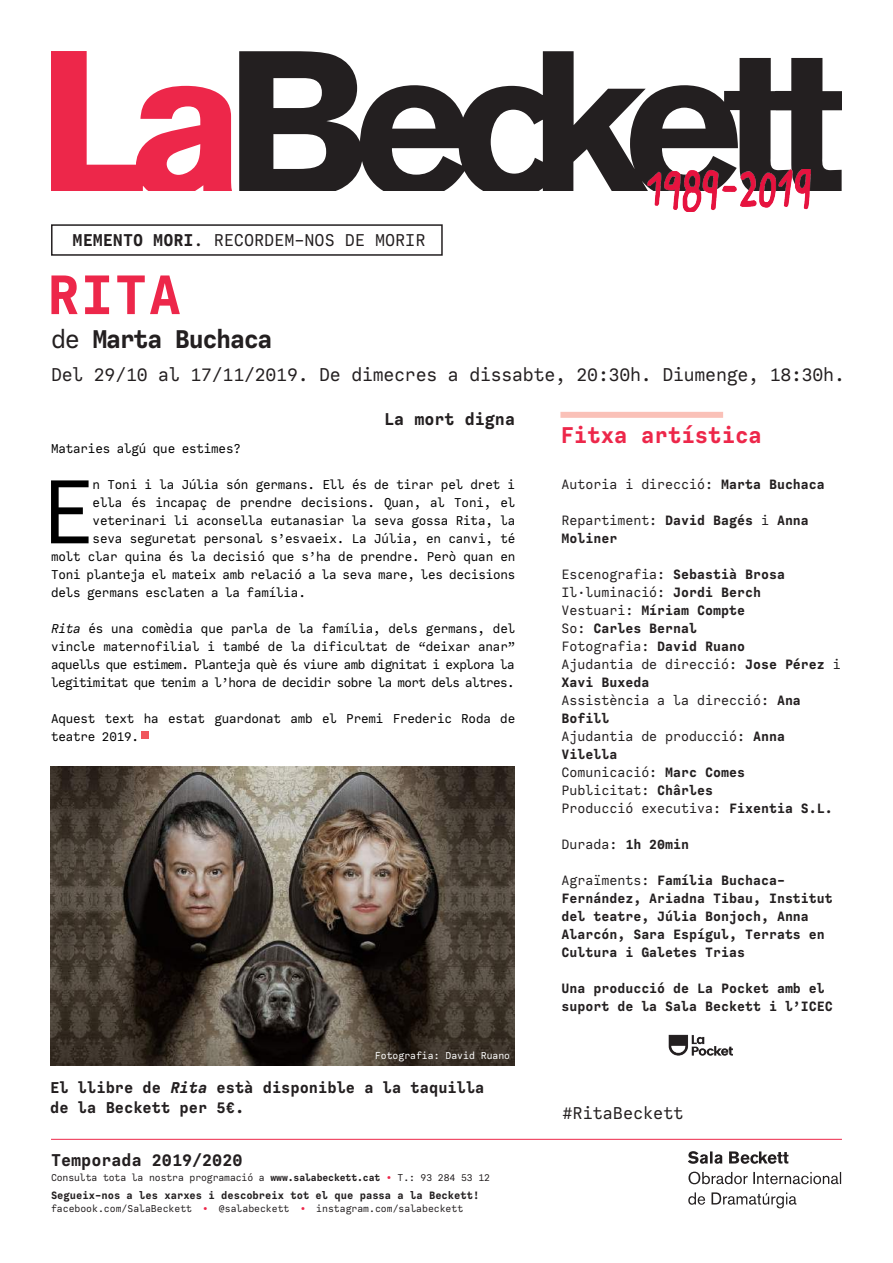
<style>
.page{position:relative;width:893px;height:1263px;background:#fff}
.page>*{position:absolute;margin:0;border:0;box-sizing:border-box;transform-origin:0 0}
.t1{font:95.25px "Calling Code";color:#000}
.t2{font:700 58.5px "Calling Code";color:#ed274a}
.t3{font:700 27px "Calling Code";letter-spacing:-.05em;color:#231f20}
.t4{font:700 24px "Calling Code";color:#ed274a}
.t5{font:19.5px "Calling Code";letter-spacing:-.01em;color:#231f20}
.t6{font:18px "Calling Code";color:#231f20}
.t7{font:700 18px "Calling Code";color:#231f20}
.t8{font:700 16.5px/19.8px "Calling Code";color:#231f20}
.t9{font:14.25px/18px "Calling Code";color:#231f20}
.t10{font:700 14.25px/18px "Calling Code";color:#231f20}
.t11{font:13.5px/18px "Calling Code";letter-spacing:-.015em;color:#000;text-align:justify}
.t12{font:700 11.25px "Calling Code";color:#231f20}
.t13{font:10.5px "Calling Code";color:#231f20}
.t14{font:10.5px "Calling Code";color:#fff}
.s1{font-weight:700}
.s2{font-weight:400}
.s3{font-style:italic}
.s4{color:#ed274a}
</style>
<div class="page">
<div style="left:560px;top:412px;width:163px;height:6px;background:#fac1b8"></div>
<hr style="left:51px;top:1139px;width:791px;height:1px;background:#ed274a">
<svg style="left:239px;top:51px;width:603px;height:140px;fill:#231f20"></svg>
<svg style="left:51px;top:51px;width:181px;height:140px"></svg>
<svg style="left:688px;top:1192px;width:108px;height:16px"></svg>
<svg style="left:688px;top:1171px;width:153px;height:13px"></svg>
<svg style="left:688px;top:1151px;width:100px;height:13px"></svg>
<img style="left:648px;top:170px;width:162px;height:41px">
<div style="left:51px;top:224px;width:392px;height:32px;border:2px solid #231f20"></div>
<div style="left:141px;top:731px;width:7px;height:8px;background:#f0555c"></div>
<img style="left:51px;top:766px;width:464px;height:299px">
<img style="left:668px;top:1034px;width:65px;height:22px">
<h3 class="t6" style="left:73px;top:229px;width:354px"><span class="s1">MEMENTO MORI</span>. RECORDEM-NOS DE MORIR</h3>
<h2 class="t2" style="left:47px;top:258px;width:136px">RITA</h2>
<h3 class="t3" style="left:51px;top:322px;width:223px"><span class="s2">de</span> Marta Buchaca</h3>
<h3 class="t5" style="left:51px;top:363px;width:795px">Del 29/10 al 17/11/2019. De dimecres a dissabte, 20:30h. Diumenge, 18:30h.</h3>
<h3 class="t7" style="left:384px;top:408px;width:133px">La mort digna</h3>
<p class="t11" style="left:51px;top:440px;width:191px">Mataries algú que estimes?</p>
<h1 class="t1" style="left:41px;top:453px;width:55px">E</h1>
<p class="t11" style="left:93px;top:476px;width:424px">n Toni i la Júlia són germans. Ell és de tirar pel dret i</p>
<p class="t11" style="left:93px;top:494px;width:424px">ella és incapaç de prendre decisions. Quan, al Toni, el</p>
<p class="t11" style="left:93px;top:512px;width:424px">veterinari li aconsella eutanasiar la seva gossa Rita, la</p>
<p class="t11" style="left:93px;top:530px;width:424px">seva seguretat personal s’esvaeix. La Júlia, en canvi, té</p>
<p class="t11" style="left:51px;top:548px;width:466px">molt clar quina és la decisió que s’ha de prendre. Però quan en</p>
<p class="t11" style="left:51px;top:566px;width:466px">Toni planteja el mateix amb relació a la seva mare, les decisions</p>
<p class="t11" style="left:51px;top:584px;width:256px">dels germans esclaten a la família.</p>
<p class="t11" style="left:51px;top:620px;width:466px"><span class="s3">Rita</span> és una comèdia que parla de la família, dels germans, del vincle maternofilial i també de la dificultat de “deixar anar” aquells que estimem. Planteja què és viure amb dignitat i explora la legitimitat que tenim a l’hora de decidir sobre la mort dels altres.</p>
<p class="t11" style="left:51px;top:710px;width:466px">Aquest text ha estat guardonat amb el Premi Frederic Roda de teatre 2019.</p>
<p class="t14" style="left:375px;top:1049px;width:137px">Fotografia: David Ruano</p>
<p class="t8" style="left:50px;top:1077px;width:436px">El llibre de <span class="s3">Rita</span> està disponible a la taquilla de la Beckett per 5€.</p>
<h3 class="t7" style="left:51px;top:1148px;width:193px">Temporada 2019/2020</h3>
<p class="t13" style="left:51px;top:1171px;width:441px">Consulta tota la nostra programació a <span class="s1">www.salabeckett.cat</span> <span class="s4">•</span> T.: 93 284 53 12</p>
<p class="t12" style="left:51px;top:1188px;width:430px">Segueix-nos a les xarxes i descobreix tot el que passa a la Beckett!</p>
<p class="t13" style="left:51px;top:1201px;width:414px">facebook.com/SalaBeckett <span class="s4">•</span> @salabeckett <span class="s4">•</span> instagram.com/salabeckett</p>
<h3 class="t4" style="left:560px;top:420px;width:203px">Fitxa artística</h3>
<p class="t9" style="left:561px;top:476px;width:265px">Autoria i direcció: <span class="s1">Marta Buchaca</span></p>
<p class="t10" style="left:561px;top:512px;width:249px"><span class="s2">Repartiment:</span> David Bagés <span class="s2">i</span> Anna<br>Moliner</p>
<p class="t9" style="left:561px;top:566px;width:281px">Escenografia: <span class="s1">Sebastià Brosa<br></span>Il·luminació: <span class="s1">Jordi Berch<br></span>Vestuari: <span class="s1">Míriam Compte<br></span>So: <span class="s1">Carles Bernal<br></span>Fotografia: <span class="s1">David Ruano<br></span>Ajudantia de direcció: <span class="s1">Jose Pérez</span> i<br><span class="s1">Xavi Buxeda<br></span>Assistència a la direcció: <span class="s1">Ana<br>Bofill<br></span>Ajudantia de producció: <span class="s1">Anna<br>Vilella<br></span>Comunicació: <span class="s1">Marc Comes<br></span>Publicitat: <span class="s1">Chârles<br></span>Producció executiva: <span class="s1">Fixentia S.L.</span></p>
<p class="t9" style="left:561px;top:836px;width:129px">Durada: <span class="s1">1h 20min</span></p>
<p class="t10" style="left:561px;top:872px;width:273px"><span class="s2">Agraïments:</span> Família Buchaca-<br>Fernández, Ariadna Tibau, Institut del teatre, Júlia Bonjoch, Anna<br>Alarcón, Sara Espígul, Terrats en<br>Cultura i Galetes Trias</p>
<p class="t10" style="left:561px;top:980px;width:273px">Una producció de La Pocket amb el suport de la Sala Beckett i l’ICEC</p>
<h3 class="t6" style="left:562px;top:1102px;width:122px">#RitaBeckett</h3>
</div>
